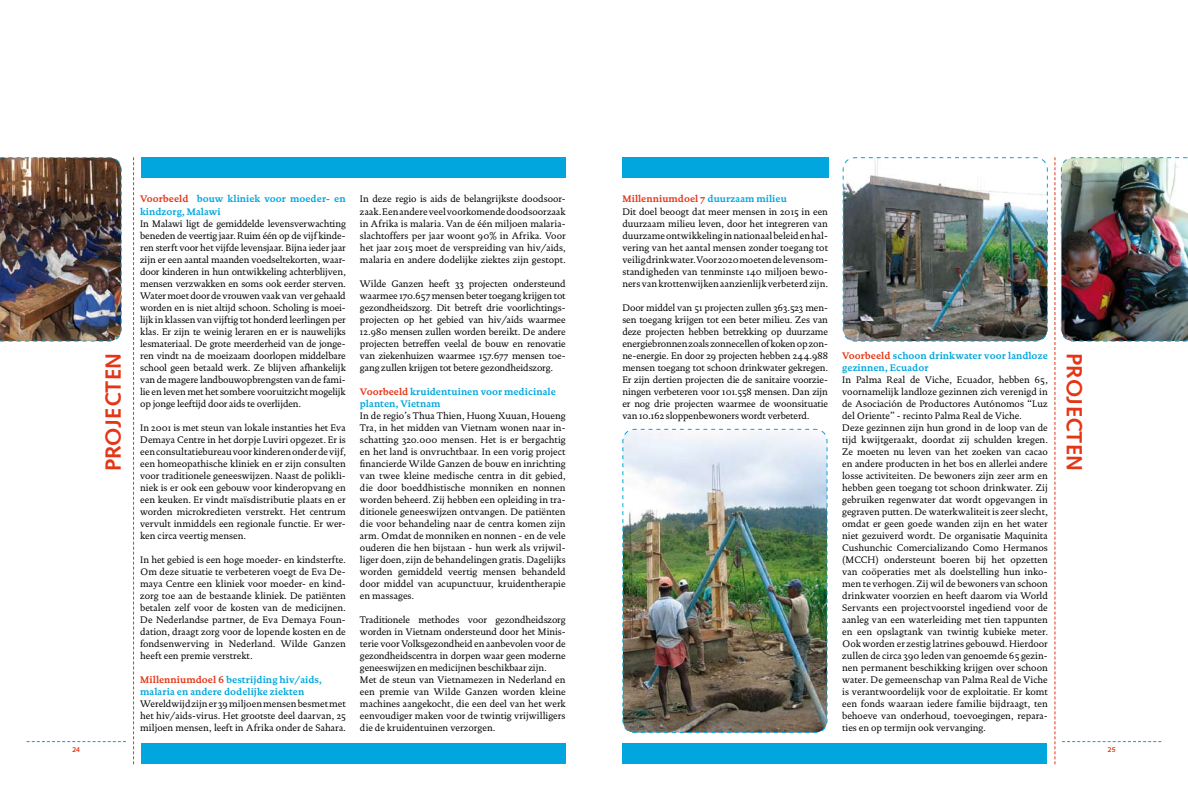
<style>
.page{position:relative;width:1188px;height:791px;background:#fff}
.page>*{position:absolute;margin:0;border:0;box-sizing:border-box;transform-origin:0 0}
.t1{font:700 22px "Syntax";color:#e53517}
.t2{font:9.6px/12px "DTL Documenta ST";color:#000}
.t3{font:700 7px "Syntax";color:#e53517}
.s1{font-weight:700;color:#e53517}
.s2{font-weight:700;color:#00a6dd}
</style>
<div class="page">
<svg style="left:27px;top:741px;width:99px;height:1px"></svg>
<svg style="left:133px;top:157px;width:1px;height:607px"></svg>
<div style="left:141px;top:157px;width:424px;height:21px;background:#00a6dd"></div>
<div style="left:141px;top:743px;width:424px;height:21px;background:#00a6dd"></div>
<div style="left:622px;top:743px;width:424px;height:21px;background:#00a6dd"></div>
<img style="left:622px;top:428px;width:205px;height:305px">
<img style="left:842px;top:157px;width:206px;height:185px">
<img style="left:1054px;top:157px;width:133px;height:607px">
<img style="left:0;top:157px;width:122px;height:185px">
<div style="left:622px;top:157px;width:206px;height:21px;background:#00a6dd"></div>
<p class="t2" style="left:140px;top:193px;width:207px"><span class="s1">Voorbeeld</span> <span class="s2">bouw kliniek voor moeder- en kindzorg, Malawi<br></span>In Malawi ligt de gemiddelde levensverwachting beneden de veertig jaar. Ruim één op de vijf kinde&shy;ren sterft voor het vijfde levensjaar. Bijna ieder jaar zijn er een aantal maanden voedseltekorten, waar&shy;door kinderen in hun ontwikkeling achterblijven, mensen verzwakken en soms ook eerder sterven.<br>Water moet door de vrouwen vaak van ver gehaald worden en is niet altijd schoon. Scholing is moei&shy;lijk in klassen van vijftig tot honderd leerlingen per klas. Er zijn te weinig leraren en er is nauwelijks lesmateriaal. De grote meerderheid van de jonge&shy;ren vindt na de moeizaam doorlopen middelbare school geen betaald werk. Ze blijven afhankelijk van de magere landbouwopbrengsten van de fami&shy;lie en leven met het sombere vooruitzicht mogelijk op jonge leeftijd door aids te overlijden.</p>
<p class="t2" style="left:140px;top:421px;width:207px;text-align:justify">In 2001 is met steun van lokale instanties het Eva Demaya Centre in het dorpje Luviri opgezet. Er is een consultatiebureau voor kinderen onder de vijf, een homeopathische kliniek en er zijn consulten voor traditionele geneeswijzen. Naast de polikli&shy;niek is er ook een gebouw voor kinderopvang en een keuken. Er vindt maïsdistributie plaats en er worden microkredieten verstrekt. Het centrum vervult inmiddels een regionale functie. Er wer&shy;ken circa veertig mensen.</p>
<p class="t2" style="left:140px;top:553px;width:207px;text-align:justify">In het gebied is een hoge moeder- en kindsterfte.<br>Om deze situatie te verbeteren voegt de Eva De&shy;maya Centre een kliniek voor moeder- en kind&shy;zorg toe aan de bestaande kliniek. De patiënten betalen zelf voor de kosten van de medicijnen.<br>De Nederlandse partner, de Eva Demaya Foun&shy;dation, draagt zorg voor de lopende kosten en de fondsenwerving in Nederland. Wilde Ganzen heeft een premie verstrekt.</p>
<p class="t2" style="left:140px;top:673px;width:207px"><span class="s1">Millenniumdoel 6</span> <span class="s2">bestrijding hiv/aids, malaria en andere dodelijke ziekten </span>Wereldwijd zijn er 39 miljoen mensen besmet met het hiv/aids-virus. Het grootste deel daarvan, 25 miljoen mensen, leeft in Afrika onder de Sahara.</p>
<p class="t2" style="left:360px;top:193px;width:207px;text-align:justify">In deze regio is aids de belangrijkste doodsoor&shy;zaak. Een andere veel voorkomende doodsoorzaak in Afrika is malaria. Van de één miljoen malaria&shy;slachtoffers per jaar woont 90% in Afrika. Voor het jaar 2015 moet de verspreiding van hiv/aids, malaria en andere dodelijke ziektes zijn gestopt.</p>
<p class="t2" style="left:360px;top:277px;width:207px;text-align:justify">Wilde Ganzen heeft 33 projecten ondersteund waarmee 170.657 mensen beter toegang krijgen tot gezondheidszorg. Dit betreft drie voorlichtings&shy;projecten op het gebied van hiv/aids waarmee 12.980 mensen zullen worden bereikt. De andere projecten betreffen veelal de bouw en renovatie van ziekenhuizen waarmee 157.677 mensen toe&shy;gang zullen krijgen tot betere gezondheidszorg.</p>
<p class="t2" style="left:360px;top:385px;width:207px"><span class="s1">Voorbeeld</span> <span class="s2">kruidentuinen voor medicinale planten, Vietnam<br></span>In de regio’s Thua Thien, Huong Xuuan, Houeng Tra, in het midden van Vietnam wonen naar in&shy;schatting 320.000 mensen. Het is er bergachtig en het land is onvruchtbaar. In een vorig project financierde Wilde Ganzen de bouw en inrichting van twee kleine medische centra in dit gebied, die door boeddhistische monniken en nonnen worden beheerd. Zij hebben een opleiding in tra&shy;ditionele geneeswijzen ontvangen. De patiënten die voor behandeling naar de centra komen zijn arm. Omdat de monniken en nonnen - en de vele ouderen die hen bijstaan - hun werk als vrijwil&shy;liger doen, zijn de behandelingen gratis. Dagelijks worden gemiddeld veertig mensen behandeld door middel van acupunctuur, kruidentherapie en massages.</p>
<p class="t2" style="left:360px;top:613px;width:207px">Traditionele methodes voor gezondheidszorg worden in Vietnam ondersteund door het Minis&shy;terie voor Volksgezondheid en aanbevolen voor de gezondheidscentra in dorpen waar geen moderne geneeswijzen en medicijnen beschikbaar zijn.<br>Met de steun van Vietnamezen in Nederland en een premie van Wilde Ganzen worden kleine machines aangekocht, die een deel van het werk eenvoudiger maken voor de twintig vrijwilligers die de kruidentuinen verzorgen.</p>
<p class="t2" style="left:622px;top:193px;width:207px"><span class="s1">Millenniumdoel 7</span> <span class="s2">duurzaam milieu<br></span>Dit doel beoogt dat meer mensen in 2015 in een duurzaam milieu leven, door het integreren van duurzame ontwikkeling in nationaal beleid en hal&shy;vering van het aantal mensen zonder toegang tot veilig drinkwater. Voor 2020 moeten de levensom&shy;standigheden van tenminste 140 miljoen bewo&shy;ners van krottenwijken aanzienlijk verbeterd zijn.</p>
<p class="t2" style="left:622px;top:301px;width:207px;text-align:justify">Door middel van 51 projecten zullen 363.523 men&shy;sen toegang krijgen tot een beter milieu. Zes van deze projecten hebben betrekking op duurzame energiebronnen zoals zonnecellen of koken op zon&shy;ne-energie. En door 29 projecten hebben 244.988 mensen toegang tot schoon drinkwater gekregen.<br>Er zijn dertien projecten die de sanitaire voorzie&shy;ningen verbeteren voor 101.558 mensen. Dan zijn er nog drie projecten waarmee de woonsituatie van 10.162 sloppenbewoners wordt verbeterd.</p>
<p class="t2" style="left:842px;top:349px;width:207px"><span class="s1">Voorbeeld</span> <span class="s2">schoon drinkwater voor landloze gezinnen, Ecuador<br></span>In Palma Real de Viche, Ecuador, hebben 65, voornamelijk landloze gezinnen zich verenigd in de Asociación de Productores Autónomos “Luz del Oriente” - recinto Palma Real de Viche.<br>Deze gezinnen zijn hun grond in de loop van de tijd kwijtgeraakt, doordat zij schulden kregen.<br>Ze moeten nu leven van het zoeken van cacao en andere producten in het bos en allerlei andere losse activiteiten. De bewoners zijn zeer arm en hebben geen toegang tot schoon drinkwater. Zij gebruiken regenwater dat wordt opgevangen in gegraven putten. De waterkwaliteit is zeer slecht, omdat er geen goede wanden zijn en het water niet gezuiverd wordt. De organisatie Maquinita Cushunchic Comercializando Como Hermanos (MCCH) ondersteunt boeren bij het opzetten van coöperaties met als doelstelling hun inko&shy;men te verhogen. Zij wil de bewoners van schoon drinkwater voorzien en heeft daarom via World Servants een projectvoorstel ingediend voor de aanleg van een waterleiding met tien tappunten en een opslagtank van twintig kubieke meter.<br>Ook worden er zestig latrines gebouwd. Hierdoor zullen de circa 390 leden van genoemde 65 gezin&shy;nen permanent beschikking krijgen over schoon water. De gemeenschap van Palma Real de Viche is verantwoordelijk voor de exploitatie. Er komt een fonds waaraan iedere familie bijdraagt, ten behoeve van onderhoud, toevoegingen, repara&shy;ties en op termijn ook vervanging.</p>
<p class="t1" style="left:101px;top:471px;width:116px;rotate:-90deg">projecten</p>
<p class="t1" style="left:1086px;top:353px;width:116px;rotate:90deg">projecten</p>
<p class="t3" style="left:72px;top:745px;width:9px">24</p>
<p class="t3" style="left:1107px;top:745px;width:9px">25</p>
</div>
